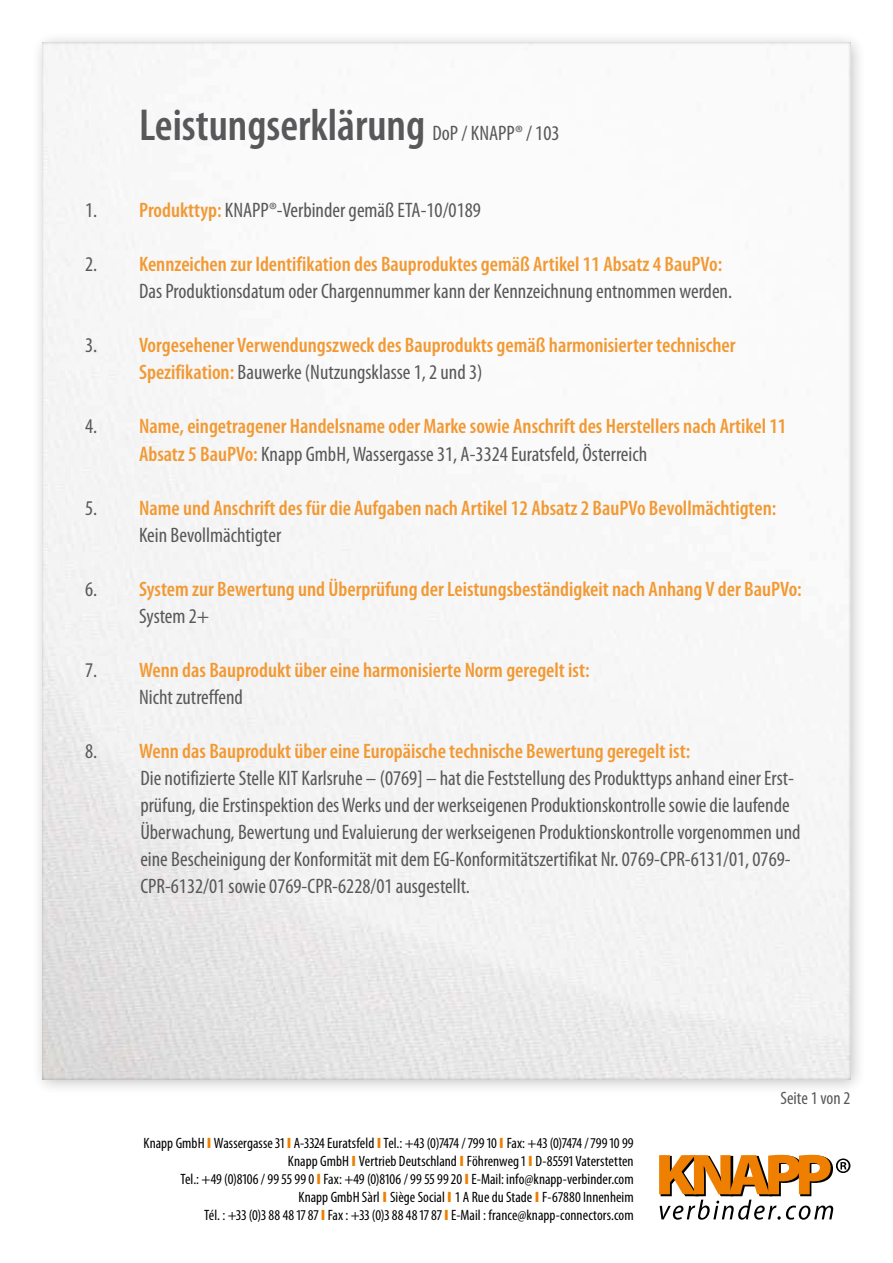
<style>
.page{position:relative;width:893px;height:1263px;background:#fff}
.page>*{position:absolute;margin:0;border:0;box-sizing:border-box;transform-origin:0 0}
.t1{font:600 condensed 45px "Myriad Pro";color:#58585a}
.t2{font:condensed 21px/27px "Myriad Pro";color:#58585a}
.t3{font:600 condensed 21px/27px "Myriad Pro";color:#f29933}
.t4{font:condensed 18px "Myriad Pro";color:#58585a}
.t5{font:condensed 15px/18px "Myriad Pro";letter-spacing:.005em;color:#000;text-align:right}
.s1{font-weight:400;font-size:21px}
.s2{font-weight:600;color:#f29933}
.s3{font-weight:400;color:#58585a}
.s4{font-weight:900;font-stretch:normal;color:#ee7f00}
</style>
<div class="page">
<div style="left:30px;top:30px;width:837px;height:1066px;background:#000;opacity:.3"></div>
<div style="left:42px;top:42px;width:810px;height:1038px;background:#000;opacity:.3"></div>
<svg style="left:659px;top:1155px;width:191px;height:65px"></svg>
<h1 class="t1" style="left:139px;top:101px;width:422px">Leistungserklärung <span class="s1">DoP / KNAPP® / 103</span></h1>
<p class="t2" style="left:85px;top:197px;width:397px">1. <span class="s2">Produkttyp:</span> KNAPP®-Verbinder gemäß ETA-10/0189</p>
<p class="t2" style="left:139px;top:251px;width:595px;text-indent:-54px">2. <span class="s2">Kennzeichen zur Identifikation des Bauproduktes gemäß Artikel 11 Absatz 4 BauPVo:<br></span>Das Produktionsdatum oder Chargennummer kann der Kennzeichnung entnommen werden.</p>
<p class="t3" style="left:139px;top:332px;width:598px;text-indent:-54px"><span class="s3">3.</span> Vorgesehener Verwendungszweck des Bauprodukts gemäß harmonisierter technischer<br>Spezifikation: <span class="s3">Bauwerke (Nutzungsklasse 1, 2 und 3)</span></p>
<p class="t3" style="left:139px;top:413px;width:649px;text-indent:-54px"><span class="s3">4.</span> Name, eingetragener Handelsname oder Marke sowie Anschrift des Herstellers nach Artikel 11<br>Absatz 5 BauPVo: <span class="s3">Knapp GmbH, Wassergasse 31, A-3324 Euratsfeld, Österreich</span></p>
<p class="t3" style="left:139px;top:494px;width:639px;text-indent:-54px"><span class="s3">5.</span> Name und Anschrift des für die Aufgaben nach Artikel 12 Absatz 2 BauPVo Bevollmächtigten:<br><span class="s3">Kein Bevollmächtigter</span></p>
<p class="t3" style="left:139px;top:575px;width:664px;text-indent:-54px"><span class="s3">6.</span> System zur Bewertung und Überprüfung der Leistungsbeständigkeit nach Anhang V der BauPVo:<br><span class="s3">System 2+</span></p>
<p class="t3" style="left:139px;top:656px;width:452px;text-indent:-54px"><span class="s3">7.</span> Wenn das Bauprodukt über eine harmonisierte Norm geregelt ist:<br><span class="s3">Nicht zutreffend</span></p>
<p class="t2" style="left:140px;top:737px;width:662px;text-indent:-55px">8. <span class="s2">Wenn das Bauprodukt über eine Europäische technische Bewertung geregelt ist:<br></span>Die notifizierte Stelle KIT Karlsruhe – (0769] – hat die Feststellung des Produkttyps anhand einer Erst&shy;prüfung, die Erstinspektion des Werks und der werkseigenen Produktionskontrolle sowie die laufende Überwachung, Bewertung und Evaluierung der werkseigenen Produktionskontrolle vorgenommen und eine Bescheinigung der Konformität mit dem EG-Konformitätszertifikat Nr. 0769-CPR-6131/01, 0769- CPR-6132/01 sowie 0769-CPR-6228/01 ausgestellt.</p>
<p class="t5" style="left:144px;top:1135px;width:492px">Knapp GmbH <span class="s4">I</span> Wassergasse 31 <span class="s4">I</span> A-3324 Euratsfeld <span class="s4">I</span> Tel.: +43 (0)7474 / 799 10 <span class="s4">I</span> Fax: +43 (0)7474 / 799 10 99<br>Knapp GmbH <span class="s4">I</span> Vertrieb Deutschland <span class="s4">I</span> Föhrenweg 1 <span class="s4">I</span> D-85591 Vaterstetten<br>Tel.: +49 (0)8106 / 99 55 99 0 <span class="s4">I</span> Fax: +49 (0)8106 / 99 55 99 20 <span class="s4">I</span> E-Mail: info@knapp-verbinder.com<br>Knapp GmbH Sàrl <span class="s4">I</span> Siège Social <span class="s4">I</span> 1 A Rue du Stade <span class="s4">I</span> F-67880 Innenheim<br>Tél. : +33 (0)3 88 48 17 87 <span class="s4">I</span> Fax : +33 (0)3 88 48 17 87 <span class="s4">I</span> E-Mail : france@knapp-connectors.com</p>
<p class="t4" style="left:780px;top:1088px;width:71px">Seite 1 von 2</p>
</div>
